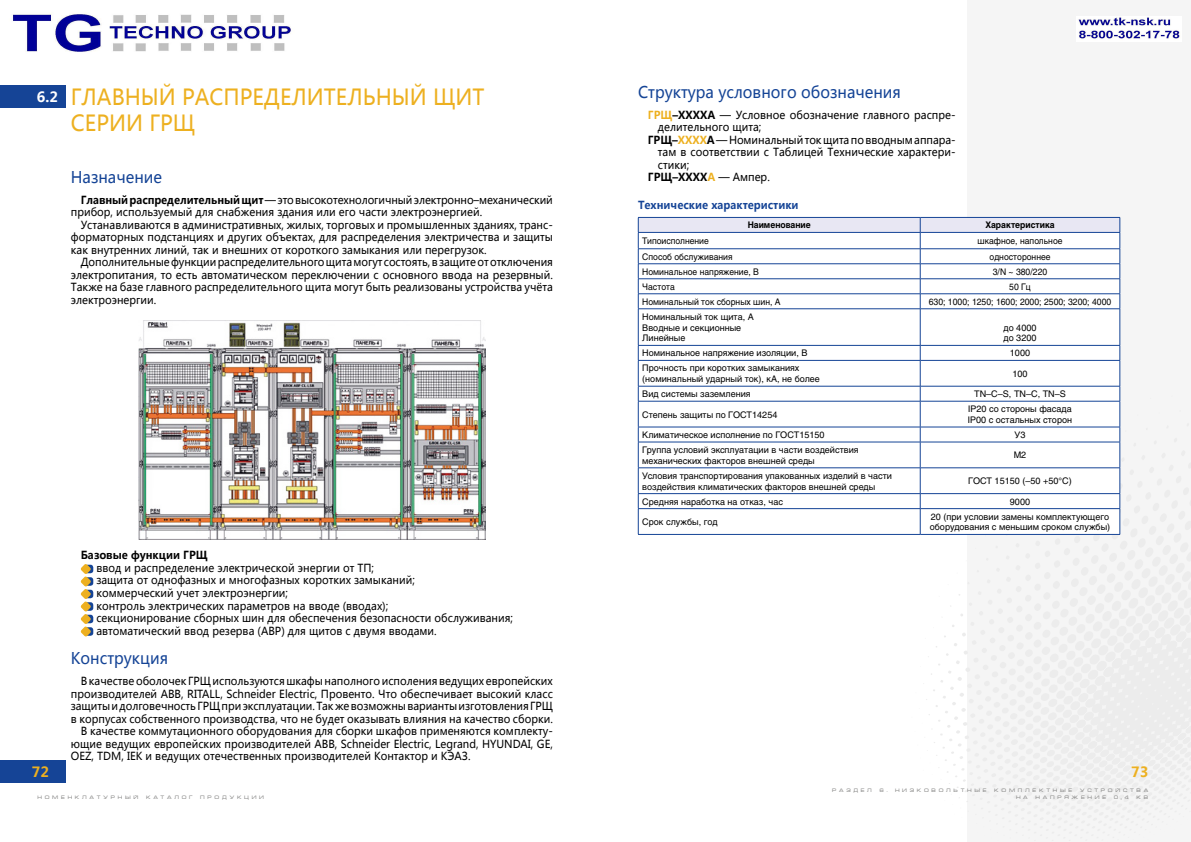
<style>
.page{position:relative;width:1191px;height:842px;background:#fff}
.page>*{position:absolute;margin:0;border:0;box-sizing:border-box;transform-origin:0 0}
.Zagolovok_Tk{font:22px/26px "Microsoft Ya Hei";color:#edb020;scale:.95 1}
.Podzag_Tk{font:16px "Microsoft Ya Hei";color:#154496;scale:.95 1}
.t1{font:700 14px "Microsoft Ya Hei";color:#edb020}
.t2{font:700 14px "Microsoft Ya Hei";color:#fff}
.Text_Tk{font:11px/12.5px "Microsoft Ya Hei";color:#000;text-align:justify;scale:.95 1}
.Spisok-Tk{font:11px/12.5px "Microsoft Ya Hei";color:#000;scale:.95 1}
.Tab_Tk{font:700 11px "Microsoft Ya Hei";color:#154496;scale:.95 1}
.Text_Tk-2{font:700 11px "Microsoft Ya Hei";color:#000;scale:.95 1}
.Spisok-Tk-2{font:700 11px "Microsoft Ya Hei";color:#000;scale:.95 1}
.t3{font:9px/10.8px "Helios";color:#000}
.t4{font:9px "Helios";color:#000;scale:.95 1}
.t5{font:700 9px "Helios";color:#000;scale:.95 1}
.t6{font:5px "Micra";letter-spacing:.5em;color:#878786}
.s1{font-weight:700}
.s2{font-weight:700;color:#edb020}
.s3{color:#edb020}
.s4{font-weight:400}
</style>
<div class="page">
<div style="left:967px;top:0;width:224px;height:842px;background:#f5f5f5"></div>
<div style="left:0;top:85px;width:66px;height:23px;background:#154496"></div>
<svg style="left:639px;top:309px;width:480px;height:225px"></svg>
<hr style="left:638px;top:308px;width:282px;height:1px;background:#154496">
<hr style="left:638px;top:309px;width:1px;height:36px;background:#154496">
<hr style="left:638px;top:345px;width:282px;height:1px;background:#154496">
<hr style="left:638px;top:360px;width:282px;height:1px;background:#154496">
<hr style="left:638px;top:386px;width:282px;height:1px;background:#154496">
<hr style="left:638px;top:401px;width:282px;height:1px;background:#154496">
<hr style="left:638px;top:427px;width:282px;height:1px;background:#154496">
<hr style="left:638px;top:442px;width:282px;height:1px;background:#154496">
<hr style="left:638px;top:468px;width:282px;height:1px;background:#154496">
<hr style="left:638px;top:493px;width:282px;height:1px;background:#154496">
<hr style="left:638px;top:508px;width:282px;height:1px;background:#154496">
<svg style="left:638px;top:346px;width:1px;height:188px"></svg>
<hr style="left:638px;top:534px;width:282px;height:1px;background:#154496">
<svg style="left:638px;top:217px;width:482px;height:91px"></svg>
<hr style="left:920px;top:308px;width:200px;height:1px;background:#154496">
<hr style="left:920px;top:309px;width:1px;height:36px;background:#154496">
<hr style="left:1119px;top:309px;width:1px;height:36px;background:#154496">
<hr style="left:920px;top:345px;width:200px;height:1px;background:#154496">
<hr style="left:920px;top:360px;width:200px;height:1px;background:#154496">
<hr style="left:920px;top:386px;width:200px;height:1px;background:#154496">
<hr style="left:920px;top:401px;width:200px;height:1px;background:#154496">
<hr style="left:920px;top:427px;width:200px;height:1px;background:#154496">
<hr style="left:920px;top:442px;width:200px;height:1px;background:#154496">
<hr style="left:920px;top:468px;width:200px;height:1px;background:#154496">
<hr style="left:920px;top:493px;width:200px;height:1px;background:#154496">
<hr style="left:920px;top:508px;width:200px;height:1px;background:#154496">
<svg style="left:920px;top:346px;width:1px;height:188px"></svg>
<svg style="left:1119px;top:346px;width:1px;height:188px"></svg>
<hr style="left:920px;top:534px;width:200px;height:1px;background:#154496">
<img style="left:138px;top:320px;width:347px;height:219px">
<div style="left:85px;top:565px;width:8px;height:8px;background:#154496;border-radius:3px"></div>
<div style="left:85px;top:590px;width:8px;height:8px;background:#154496;border-radius:3px"></div>
<div style="left:85px;top:615px;width:8px;height:8px;background:#154496;border-radius:3px"></div>
<svg style="left:80px;top:564px;width:12px;height:73px"></svg>
<div style="left:0;top:760px;width:66px;height:22px;background:#154496"></div>
<img style="left:13px;top:13px;width:278px;height:39px">
<img style="left:1078px;top:17px;width:102px;height:22px">
<p class="t2" style="left:37px;top:87px;width:23px">6.2</p>
<p class="Zagolovok_Tk" style="left:71px;top:84px;width:437px">ГЛАВНЫЙ РАСПРЕДЕЛИТЕЛЬНЫЙ ЩИТ<br>СЕРИИ ГРЩ</p>
<p class="Podzag_Tk" style="left:71px;top:166px;width:98px">Назначение</p>
<p class="Text_Tk" style="left:71px;top:193px;width:509px;text-indent:10px"><span class="s1">Главный распределительный щит</span> — это высокотехнологичный электронно–механический прибор, используемый для снабжения здания или его части электроэнергией.</p>
<p class="Text_Tk" style="left:71px;top:218px;width:509px;text-indent:10px">Устанавливаются в административных, жилых, торговых и промышленных зданиях, транс&shy;форматорных подстанциях и других объектах, для распределения электричества и защиты как внутренних линий, так и внешних от короткого замыкания или перегрузок.</p>
<p class="Text_Tk" style="left:71px;top:256px;width:509px;text-indent:10px">Дополнительные функции распределительного щита могут состоять, в защите от отключения электропитания, то есть автоматическом переключении с основного ввода на резервный.<br>Также на базе главного распределительного щита могут быть реализованы устройства учёта электроэнергии.</p>
<p class="Text_Tk-2" style="left:81px;top:548px;width:135px">Базовые функции ГРЩ</p>
<p class="Spisok-Tk" style="left:96px;top:561px;width:294px">ввод и распределение электрической энергии от ТП;</p>
<p class="Spisok-Tk" style="left:96px;top:574px;width:337px">защита от однофазных и многофазных коротких замыканий;</p>
<p class="Spisok-Tk" style="left:96px;top:586px;width:203px">коммерческий учет электроэнергии;</p>
<p class="Spisok-Tk" style="left:96px;top:599px;width:309px">контроль электрических параметров на вводе (вводах);</p>
<p class="Spisok-Tk" style="left:96px;top:611px;width:440px">секционирование сборных шин для обеспечения безопасности обслуживания;</p>
<p class="Spisok-Tk" style="left:96px;top:624px;width:360px">автоматический ввод резерва (АВР) для щитов с двумя вводами.</p>
<p class="Podzag_Tk" style="left:71px;top:647px;width:104px">Конструкция</p>
<p class="Text_Tk" style="left:71px;top:674px;width:509px;text-indent:10px">В качестве оболочек ГРЩ используются шкафы наполного исполения ведущих европейских производителей ABB, RITALL, Schneider Electric, Провенто. Что обеспечивает высокий класс защиты и долговечность ГРЩ при эксплуатации. Так же возможны варианты изготовления ГРЩ в корпусах собственного производства, что не будет оказывать влияния на качество сборки.</p>
<p class="Text_Tk" style="left:71px;top:724px;width:509px;text-indent:10px">В качестве коммутационного оборудования для сборки шкафов применяются комплекту&shy;ющие ведущих европейских производителей ABB, Schneider Electric, Legrand, HYUNDAI, GE, OEZ, TDM, IEK и ведущих отечественных производителей Контактор и КЭАЗ.</p>
<p class="Podzag_Tk" style="left:638px;top:81px;width:278px">Структура условного обозначения</p>
<p class="Spisok-Tk" style="left:658px;top:108px;width:313px;text-indent:-10px"><span class="s2">ГРЩ</span><span class="s1">–ХХХХА</span> — Условное обозначение главного распре&shy;делительного щита;</p>
<p class="Spisok-Tk" style="left:658px;top:133px;width:315px;text-indent:-10px"><span class="s1">ГРЩ–</span><span class="s2">ХХХХ</span><span class="s1">А</span> — Номинальный ток щита по вводным аппара&shy;там в соответствии с Таблицей Технические характери&shy;стики;</p>
<p class="Spisok-Tk-2" style="left:648px;top:170px;width:130px">ГРЩ–ХХХХ<span class="s3">А</span> <span class="s4">— Ампер.</span></p>
<p class="Tab_Tk" style="left:638px;top:197px;width:170px">Технические характеристики</p>
<p class="t5" style="left:747px;top:220px;width:68px">Наименование</p>
<p class="t5" style="left:985px;top:220px;width:75px">Характеристика</p>
<p class="t4" style="left:642px;top:236px;width:72px">Типоисполнение</p>
<p class="t4" style="left:977px;top:236px;width:91px">шкафное, напольное</p>
<p class="t4" style="left:642px;top:251px;width:97px">Способ обслуживания</p>
<p class="t4" style="left:989px;top:251px;width:66px">одностороннее</p>
<p class="t4" style="left:642px;top:266px;width:124px">Номинальное напряжение, В</p>
<p class="t4" style="left:992px;top:266px;width:59px">3/N ~ 380/220</p>
<p class="t4" style="left:642px;top:281px;width:36px">Частота</p>
<p class="t4" style="left:1009px;top:281px;width:24px">50 Гц</p>
<p class="t4" style="left:642px;top:296px;width:147px">Номинальный ток сборных шин, А</p>
<p class="t4" style="left:928px;top:296px;width:194px">630; 1000; 1250; 1600; 2000; 2500; 3200; 4000</p>
<p class="t3" style="left:642px;top:311px;width:113px">Номинальный ток щита, А</p>
<p class="t3" style="left:642px;top:322px;width:100px">Вводные и секционные</p>
<p class="t3" style="left:642px;top:333px;width:45px">Линейные</p>
<p class="t3" style="left:1003px;top:322px;width:34px">до 4000</p>
<p class="t3" style="left:1003px;top:333px;width:34px">до 3200</p>
<p class="t3" style="left:642px;top:348px;width:167px">Номинальное напряжение изоляции, В</p>
<p class="t3" style="left:1010px;top:348px;width:22px">1000</p>
<p class="t3" style="left:642px;top:363px;width:179px">Прочность при коротких замыканиях (номинальный ударный ток), кА, не более</p>
<p class="t3" style="left:1012px;top:368px;width:17px">100</p>
<p class="t3" style="left:642px;top:388px;width:110px">Вид системы заземления</p>
<p class="t3" style="left:974px;top:388px;width:93px">TN–С–S, TN–С, TN–S</p>
<p class="t3" style="left:642px;top:409px;width:137px">Степень защиты по ГОСТ14254</p>
<p class="t3" style="left:968px;top:403px;width:105px">IP20 со стороны фасада</p>
<p class="t3" style="left:968px;top:414px;width:106px">IP00 с остальных сторон</p>
<p class="t3" style="left:642px;top:429px;width:184px">Климатическое исполнение по ГОСТ15150</p>
<p class="t3" style="left:1014px;top:429px;width:13px">У3</p>
<p class="t3" style="left:642px;top:444px;width:218px">Группа условий эксплуатации в части воздействия механических факторов внешней среды</p>
<p class="t3" style="left:1013px;top:450px;width:14px">М2</p>
<p class="t3" style="left:642px;top:470px;width:251px">Условия транспортирования упакованных изделий в части воздействия климатических факторов внешней среды</p>
<p class="t3" style="left:968px;top:475px;width:105px">ГОСТ 15150 (–50 +50°С)</p>
<p class="t3" style="left:642px;top:496px;width:142px">Средняя наработка на отказ, час</p>
<p class="t3" style="left:1010px;top:496px;width:22px">9000</p>
<p class="t3" style="left:642px;top:516px;width:77px">Срок службы, год</p>
<p class="t3" style="left:929px;top:511px;width:182px">20 (при условии замены комплектующего оборудования с меньшим сроком службы)</p>
<p class="t1" style="left:32px;top:762px;width:19px">72</p>
<p class="t1" style="left:1131px;top:762px;width:19px">73</p>
<p class="t6" style="left:38px;top:795px;width:103px">НОМЕНКЛАТУРНЫЙ</p>
<p class="t6" style="left:146px;top:795px;width:48px">КАТАЛОГ</p>
<p class="t6" style="left:200px;top:795px;width:65px">ПРОДУКЦИИ</p>
<p class="t6" style="left:832px;top:788px;width:41px">РАЗДЕЛ</p>
<p class="t6" style="left:879px;top:788px;width:109px">6. НИЗКОВОЛЬТНЫЕ</p>
<p class="t6" style="left:994px;top:788px;width:80px">КОМПЛЕКТНЫЕ</p>
<p class="t6" style="left:1080px;top:788px;width:70px">УСТРОЙСТВА</p>
<p class="t6" style="left:1016px;top:795px;width:13px">Н А</p>
<p class="t6" style="left:1035px;top:795px;width:72px">НАПРЯЖЕНИЕ</p>
<p class="t6" style="left:1113px;top:795px;width:17px">0,4</p>
<p class="t6" style="left:1136px;top:795px;width:13px">К В</p>
</div>
